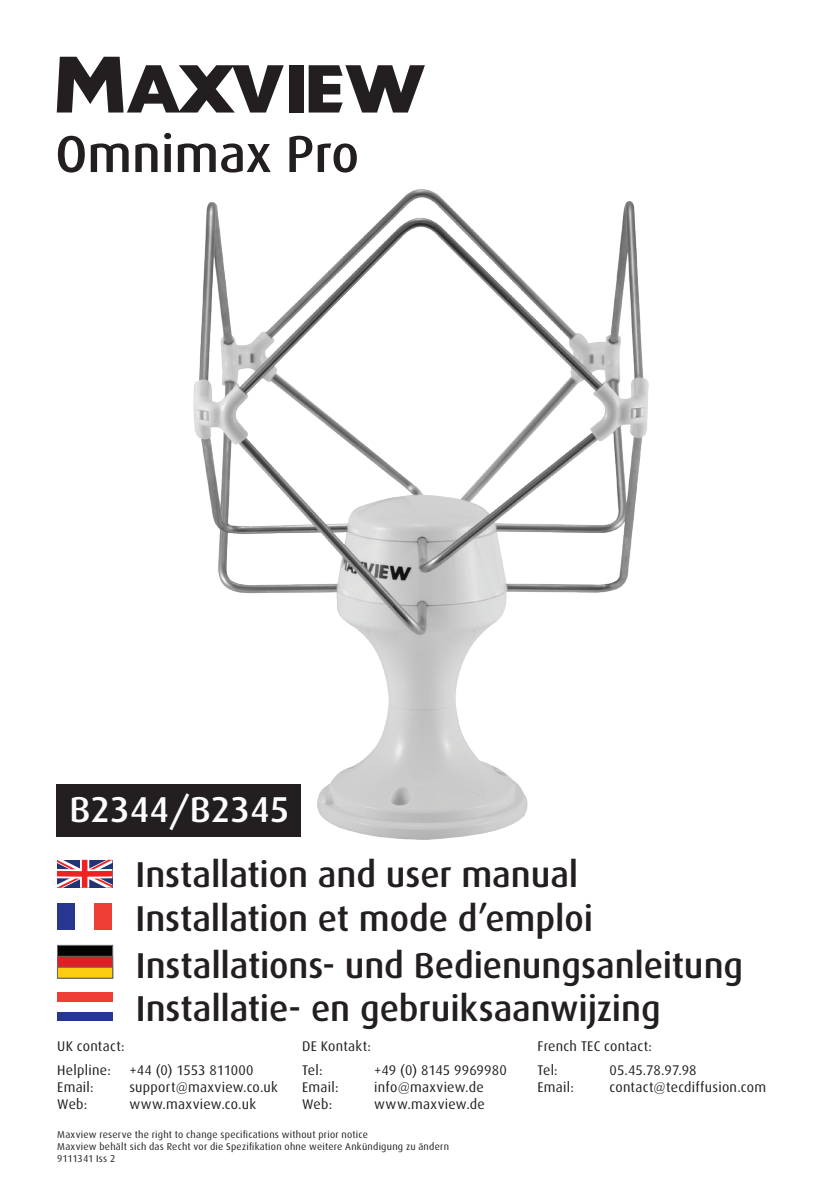
<style>
.page{position:relative;width:840px;height:1191px;background:#fff}
.page>*{position:absolute;margin:0;border:0;box-sizing:border-box;transform-origin:0 0}
.t1{font:500 52px "Dax";color:#231f20}
.t2{font:500 36px/43.2px "Dax";letter-spacing:-.005em;color:#231f20}
.t3{font:500 36px "Dax";color:#fff}
.t4{font:14px/24px "Dax";letter-spacing:.02em;color:#231f20}
.t5{font:14px "Dax";letter-spacing:-.005em;color:#231f20}
.t6{font:10px/12px "Dax";letter-spacing:.025em;color:#231f20}
</style>
<div class="page">
<img style="left:193px;top:189px;width:456px;height:651px">
<div style="left:57px;top:784px;width:244px;height:53px;background:#231f20"></div>
<svg style="left:57px;top:860px;width:55px;height:27px"></svg>
<div style="left:57px;top:903px;width:54px;height:27px;background:#273790"></div>
<div style="left:75px;top:903px;width:36px;height:27px;background:#fff"></div>
<div style="left:94px;top:903px;width:17px;height:27px;background:#ee3e36"></div>
<div style="left:57px;top:992px;width:55px;height:29px;background:#273790"></div>
<div style="left:57px;top:992px;width:55px;height:19px;background:#fff"></div>
<div style="left:57px;top:992px;width:55px;height:9px;background:#ee3e36"></div>
<div style="left:57px;top:945px;width:56px;height:33px;background:#040503;border:1px solid #676767"></div>
<div style="left:57px;top:956px;width:56px;height:22px;background:#de1f26;border:1px solid #676767"></div>
<div style="left:57px;top:967px;width:56px;height:11px;background:#fccd10;border:1px solid #676767"></div>
<svg style="left:57px;top:57px;width:367px;height:56px"></svg>
<div style="left:289px;top:65px;width:14px;height:48px;background:#231f20"></div>
<h1 class="t1" style="left:55px;top:125px;width:305px">Omnimax Pro</h1>
<h2 class="t3" style="left:69px;top:789px;width:221px">B2344/B2345</h2>
<h2 class="t2" style="left:135px;top:853px;width:459px">Installation and user manual<br>Installation et mode d’emploi</h2>
<h2 class="t2" style="left:136px;top:944px;width:608px">Installations- und Bedienungsanleitung<br>Installatie- en gebruiksaanwijzing</h2>
<p class="t4" style="left:57px;top:1034px;width:69px">UK contact:<br>Helpline:</p>
<p class="t5" style="left:129px;top:1062px;width:126px">+44 (0) 1553 811000</p>
<p class="t4" style="left:302px;top:1034px;width:70px">DE Kontakt:<br>Tel:</p>
<p class="t4" style="left:374px;top:1058px;width:134px">+49 (0) 8145 9969980</p>
<p class="t4" style="left:537px;top:1034px;width:116px">French TEC contact:<br>Tel:</p>
<p class="t4" style="left:609px;top:1058px;width:88px">05.45.78.97.98</p>
<p class="t4" style="left:302px;top:1075px;width:38px">Email:</p>
<p class="t4" style="left:374px;top:1075px;width:111px">info@maxview.de</p>
<p class="t4" style="left:302px;top:1091px;width:32px">Web:</p>
<p class="t4" style="left:374px;top:1091px;width:112px">www.maxview.de</p>
<p class="t4" style="left:57px;top:1075px;width:38px">Email:</p>
<p class="t4" style="left:129px;top:1075px;width:150px">support@maxview.co.uk</p>
<p class="t4" style="left:57px;top:1092px;width:32px">Web:</p>
<p class="t4" style="left:129px;top:1092px;width:128px">www.maxview.co.uk</p>
<p class="t6" style="left:57px;top:1128px;width:393px">Maxview reserve the right to change specifications without prior notice<br>Maxview behält sich das Recht vor die Spezifikation ohne weitere Ankündigung zu ändern<br>9111341 Iss 2</p>
<p class="t4" style="left:537px;top:1075px;width:38px">Email:</p>
<p class="t4" style="left:609px;top:1075px;width:158px">contact@tecdiffusion.com</p>
</div>
